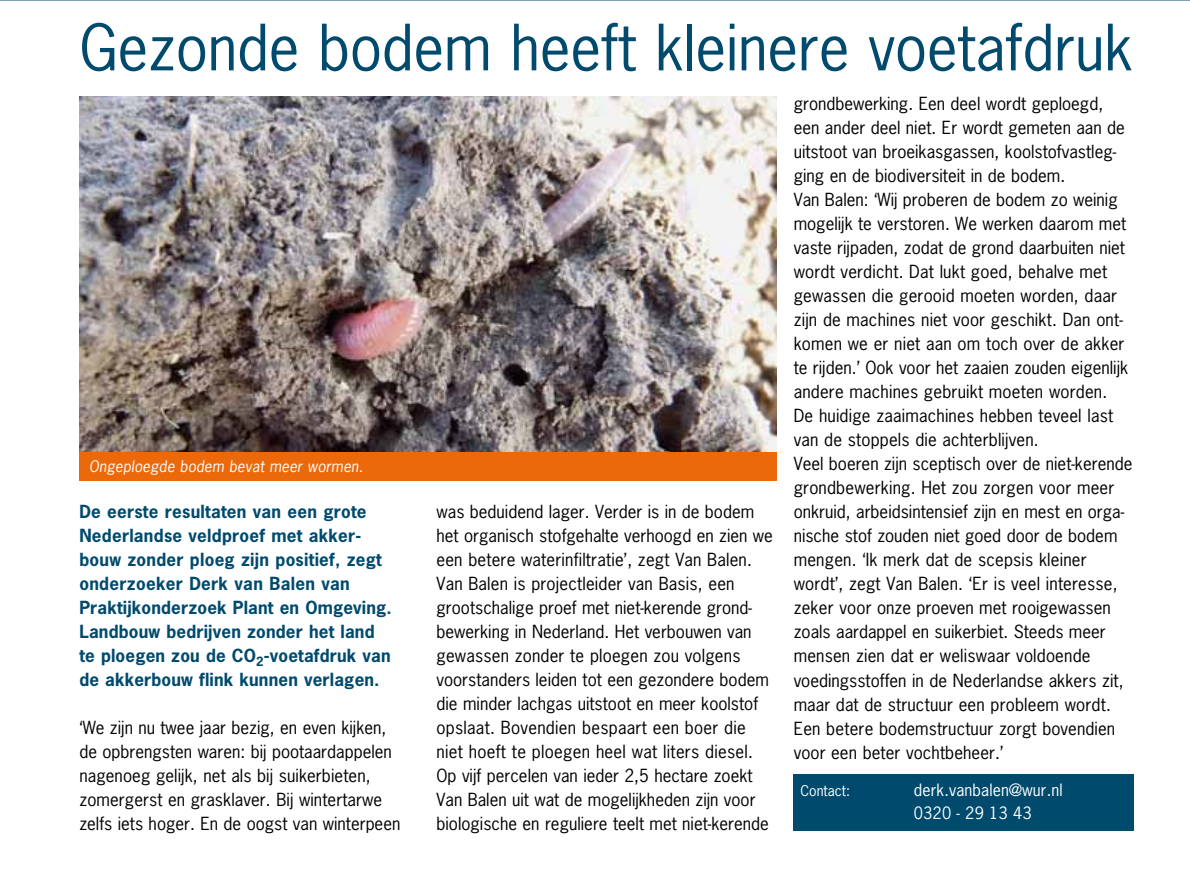
<style>
.page{position:relative;width:1190px;height:872px;background:#fff}
.page>*{position:absolute;margin:0;border:0;box-sizing:border-box;transform-origin:0 0}
.t1{font:60px "News Gothic Std";color:#004a6d}
.t2{font:17px/24px "News Gothic Std";color:#000}
.t3{font:700 17px/24px "News Gothic Std";letter-spacing:.01em;color:#004a6d}
.t4{font:16px/22.4px "News Gothic Std";letter-spacing:.01em;color:#fff}
.t5{font:italic 15px "News Gothic Std";letter-spacing:.01em;color:#fff}
.t6{font:14px "News Gothic Std";color:#fff}
</style>
<div class="page">
<img style="left:79px;top:97px;width:698px;height:356px">
<div style="left:79px;top:453px;width:698px;height:28px;background:#eb690b"></div>
<hr style="left:0;top:0;width:1190px;height:1px;background:#004a6d">
<div style="left:794px;top:774px;width:340px;height:56px;background:#004a6d"></div>
<h1 class="t1" style="left:79px;top:9px;width:1055px">Gezonde bodem heeft kleinere voetafdruk</h1>
<p class="t5" style="left:89px;top:457px;width:275px">Ongeploegde bodem bevat meer wormen.</p>
<p class="t3" style="left:79px;top:500px;width:314px">De eerste resultaten van een grote Nederlandse veldproef met akker&shy;bouw zonder ploeg zijn positief, zegt onderzoeker Derk van Balen van Praktijkonderzoek Plant en Omgeving.<br>Landbouw bedrijven zonder het land te ploegen zou de CO<sub>2</sub>-voetafdruk van de akkerbouw flink kunnen verlagen.</p>
<p class="t2" style="left:79px;top:716px;width:323px">‘We zijn nu twee jaar bezig, en even kijken, de opbrengsten waren: bij pootaardappelen nagenoeg gelijk, net als bij suikerbieten, zomergerst en grasklaver. Bij wintertarwe zelfs iets hoger. En de oogst van winterpeen</p>
<p class="t2" style="left:437px;top:500px;width:338px">was beduidend lager. Verder is in de bodem het organisch stofgehalte verhoogd en zien we een betere waterinfiltratie’, zegt Van Balen.<br>Van Balen is projectleider van Basis, een grootschalige proef met niet-kerende grond&shy;bewerking in Nederland. Het verbouwen van gewassen zonder te ploegen zou volgens voorstanders leiden tot een gezondere bodem die minder lachgas uitstoot en meer koolstof opslaat. Bovendien bespaart een boer die niet hoeft te ploegen heel wat liters diesel.<br>Op vijf percelen van ieder 2,5 hectare zoekt Van Balen uit wat de mogelijkheden zijn voor biologische en reguliere teelt met niet-kerende</p>
<p class="t2" style="left:794px;top:92px;width:340px">grondbewerking. Een deel wordt geploegd, een ander deel niet. Er wordt gemeten aan de uitstoot van broeikasgassen, koolstofvastleg&shy;ging en de biodiversiteit in de bodem.<br>Van Balen: ‘Wij proberen de bodem zo weinig mogelijk te verstoren. We werken daarom met vaste rijpaden, zodat de grond daarbuiten niet wordt verdicht. Dat lukt goed, behalve met gewassen die gerooid moeten worden, daar zijn de machines niet voor geschikt. Dan ont&shy;komen we er niet aan om toch over de akker te rijden.’ Ook voor het zaaien zouden eigenlijk andere machines gebruikt moeten worden.<br>De huidige zaaimachines hebben teveel last van de stoppels die achterblijven.<br>Veel boeren zijn sceptisch over de niet-kerende grondbewerking. Het zou zorgen voor meer onkruid, arbeidsintensief zijn en mest en orga&shy;nische stof zouden niet goed door de bodem mengen. ‘Ik merk dat de scepsis kleiner wordt’, zegt Van Balen. ‘Er is veel interesse, zeker voor onze proeven met rooigewassen zoals aardappel en suikerbiet. Steeds meer mensen zien dat er weliswaar voldoende voedingsstoffen in de Nederlandse akkers zit, maar dat de structuur een probleem wordt.<br>Een betere bodemstructuur zorgt bovendien voor een beter vochtbeheer.’</p>
<p class="t6" style="left:800px;top:782px;width:51px">Contact:</p>
<p class="t4" style="left:914px;top:779px;width:150px">derk.vanbalen@wur.nl<br>0320 - 29 13 43</p>
</div>
